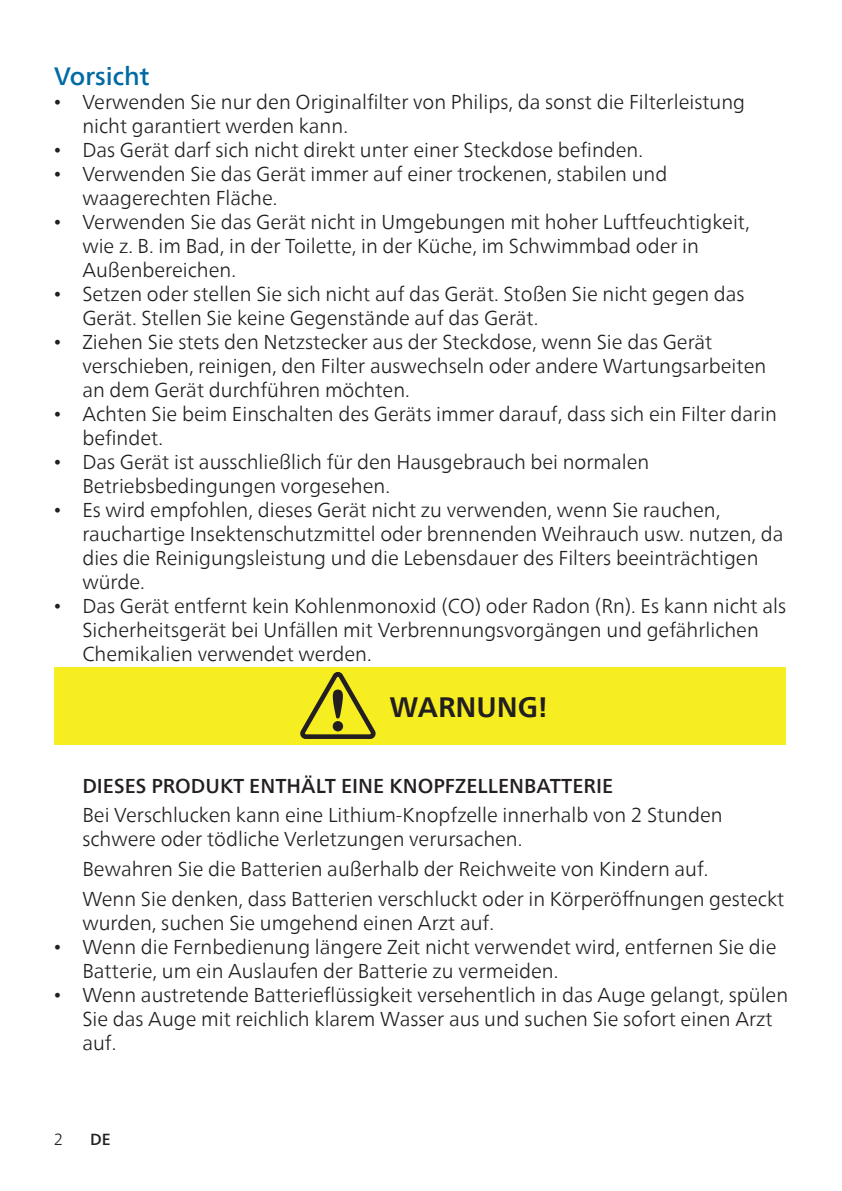
<style>
.page{position:relative;width:842px;height:1191px;background:#fff}
.page>*{position:absolute;margin:0;border:0;box-sizing:border-box;transform-origin:0 0}
.Body_Text{font:700 28px "Neue Frutiger World";color:#231f20}
.Body_Text-2{font:500 25px "Neue Frutiger World";color:#006ba3}
.Body_Text-warning_10{font:300 20px/24px "Neue Frutiger World";color:#231f20}
.Body_Text-warning_10-2{font:500 20px "Neue Frutiger World";color:#231f20}
.t1{font:500 16px "Neue Frutiger World";color:#231f20}
.t2{font:300 16px "Neue Frutiger World";color:#231f20}
.s1{font-size:14px}
</style>
<div class="page">
<div style="left:54px;top:667px;width:731px;height:78px;background:#f7ee22"></div>
<svg style="left:300px;top:672px;width:76px;height:67px"></svg>
<p class="Body_Text-2" style="left:54px;top:56px;width:97px">Vorsicht</p>
<p class="Body_Text-warning_10" style="left:82px;top:90px;width:664px;text-indent:-28px"><span class="s1">•</span> Verwenden Sie nur den Originalfilter von Philips, da sonst die Filterleistung nicht garantiert werden kann.</p>
<p class="Body_Text-warning_10" style="left:54px;top:138px;width:591px"><span class="s1">•</span> Das Gerät darf sich nicht direkt unter einer Steckdose befinden.</p>
<p class="Body_Text-warning_10" style="left:82px;top:162px;width:586px;text-indent:-28px"><span class="s1">•</span> Verwenden Sie das Gerät immer auf einer trockenen, stabilen und waagerechten Fläche.</p>
<p class="Body_Text-warning_10" style="left:82px;top:210px;width:669px;text-indent:-28px"><span class="s1">•</span> Verwenden Sie das Gerät nicht in Umgebungen mit hoher Luftfeuchtigkeit, wie z. B. im Bad, in der Toilette, in der Küche, im Schwimmbad oder in<br>Außenbereichen.</p>
<p class="Body_Text-warning_10" style="left:82px;top:282px;width:664px;text-indent:-28px"><span class="s1">•</span> Setzen oder stellen Sie sich nicht auf das Gerät. Stoßen Sie nicht gegen das<br>Gerät. Stellen Sie keine Gegenstände auf das Gerät.</p>
<p class="Body_Text-warning_10" style="left:82px;top:330px;width:685px;text-indent:-28px"><span class="s1">•</span> Ziehen Sie stets den Netzstecker aus der Steckdose, wenn Sie das Gerät verschieben, reinigen, den Filter auswechseln oder andere Wartungsarbeiten an dem Gerät durchführen möchten.</p>
<p class="Body_Text-warning_10" style="left:82px;top:402px;width:696px;text-indent:-28px"><span class="s1">•</span> Achten Sie beim Einschalten des Geräts immer darauf, dass sich ein Filter darin befindet.</p>
<p class="Body_Text-warning_10" style="left:82px;top:450px;width:569px;text-indent:-28px"><span class="s1">•</span> Das Gerät ist ausschließlich für den Hausgebrauch bei normalen<br>Betriebsbedingungen vorgesehen.</p>
<p class="Body_Text-warning_10" style="left:82px;top:498px;width:703px;text-indent:-28px"><span class="s1">•</span> Es wird empfohlen, dieses Gerät nicht zu verwenden, wenn Sie rauchen, rauchartige Insektenschutzmittel oder brennenden Weihrauch usw. nutzen, da dies die Reinigungsleistung und die Lebensdauer des Filters beeinträchtigen würde.</p>
<p class="Body_Text-warning_10" style="left:82px;top:594px;width:705px;text-indent:-28px"><span class="s1">•</span> Das Gerät entfernt kein Kohlenmonoxid (CO) oder Radon (Rn). Es kann nicht als<br>Sicherheitsgerät bei Unfällen mit Verbrennungsvorgängen und gefährlichen<br>Chemikalien verwendet werden.</p>
<p class="Body_Text" style="left:389px;top:682px;width:160px">WARNUNG!</p>
<p class="Body_Text-warning_10-2" style="left:82px;top:769px;width:532px">DIESES PRODUKT ENTHÄLT EINE KNOPFZELLENBATTERIE</p>
<p class="Body_Text-warning_10" style="left:82px;top:803px;width:642px">Bei Verschlucken kann eine Lithium-Knopfzelle innerhalb von 2 Stunden schwere oder tödliche Verletzungen verursachen.</p>
<p class="Body_Text-warning_10" style="left:82px;top:857px;width:625px">Bewahren Sie die Batterien außerhalb der Reichweite von Kindern auf.</p>
<p class="Body_Text-warning_10" style="left:82px;top:887px;width:703px">Wenn Sie denken, dass Batterien verschluckt oder in Körperöffnungen gesteckt wurden, suchen Sie umgehend einen Arzt auf.</p>
<p class="Body_Text-warning_10" style="left:82px;top:935px;width:696px;text-indent:-28px"><span class="s1">•</span> Wenn die Fernbedienung längere Zeit nicht verwendet wird, entfernen Sie die<br>Batterie, um ein Auslaufen der Batterie zu vermeiden.</p>
<p class="Body_Text-warning_10" style="left:82px;top:983px;width:707px;text-indent:-28px"><span class="s1">•</span> Wenn austretende Batterieflüssigkeit versehentlich in das Auge gelangt, spülen<br>Sie das Auge mit reichlich klarem Wasser aus und suchen Sie sofort einen Arzt auf.</p>
<p class="t2" style="left:54px;top:1127px;width:11px">2</p>
<p class="t1" style="left:90px;top:1126px;width:22px">DE</p>
</div>
